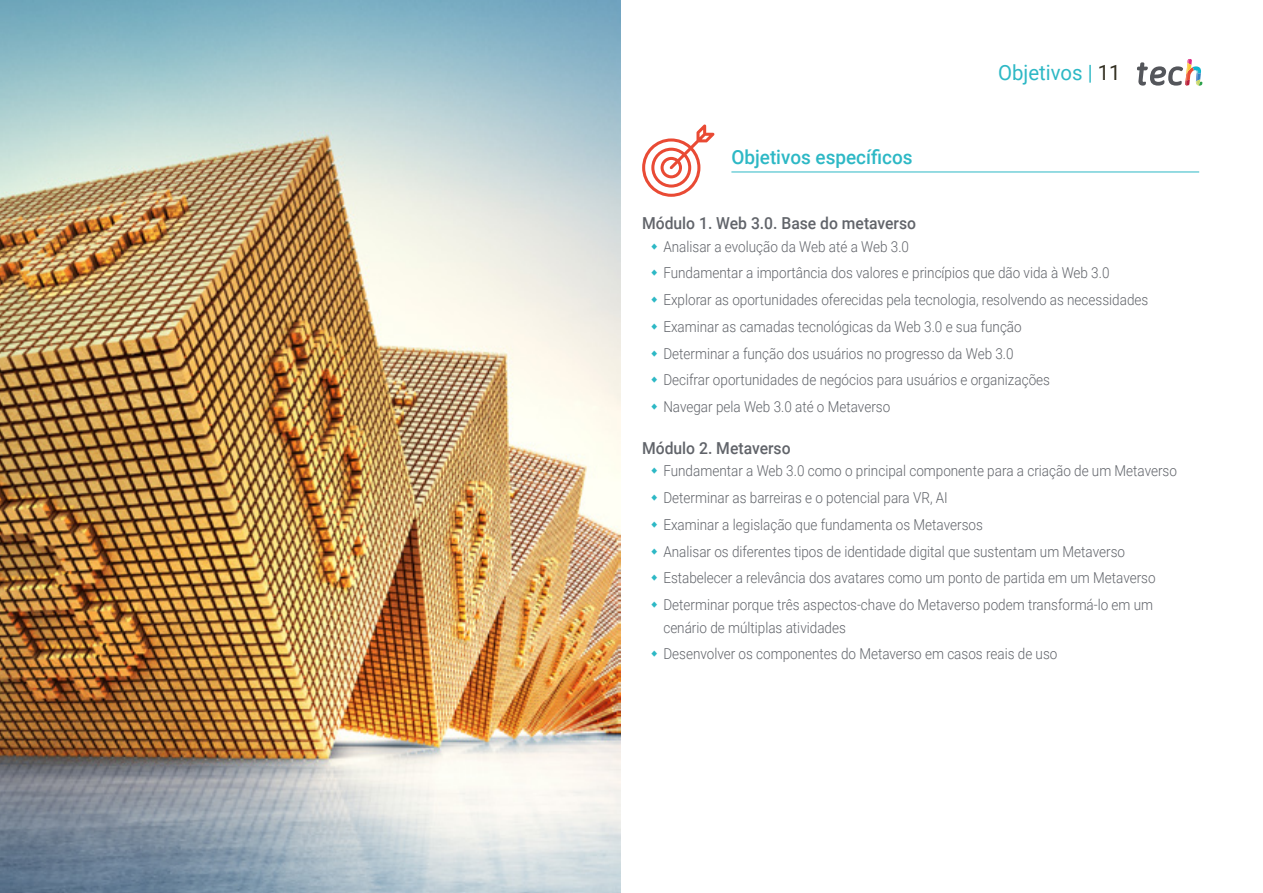
<style>
.page{position:relative;width:1263px;height:893px;background:#fff}
.page>*{position:absolute;margin:0;border:0;box-sizing:border-box;transform-origin:0 0}
.t1{font:21px "Roboto";color:#2db8c5}
.t2{font:500 19.5px "Roboto";color:#2db8c5}
.t3{font:500 16.5px "Roboto";color:#61646a;scale:.95 1}
.t4{font:300 15px/26.7px "Roboto";color:#61646a;scale:.9 1}
.s1{color:#312e20}
</style>
<div class="page">
<svg style="left:1137px;top:59px;width:65px;height:27px"></svg>
<hr style="left:731px;top:172px;width:468px;height:1px;background:#2db8c5">
<svg style="left:642px;top:124px;width:72px;height:73px"></svg>
<img style="left:0;top:0;width:621px;height:893px">
<h2 class="t2" style="left:731px;top:143px;width:183px">Objetivos específicos</h2>
<h1 class="t1" style="left:998px;top:57px;width:124px">Objetivos | <span class="s1">11</span></h1>
<p class="t3" style="left:642px;top:212px;width:290px">Módulo 1. Web 3.0. Base do metaverso</p>
<p class="t4" style="left:663px;top:232px;width:540px">Analisar a evolução da Web até a Web 3.0<br>Fundamentar a importância dos valores e princípios que dão vida à Web 3.0<br>Explorar as oportunidades oferecidas pela tecnologia, resolvendo as necessidades Examinar as camadas tecnológicas da Web 3.0 e sua função<br>Determinar a função dos usuários no progresso da Web 3.0<br>Decifrar oportunidades de negócios para usuários e organizações<br>Navegar pela Web 3.0 até o Metaverso</p>
<p class="t3" style="left:642px;top:436px;width:158px">Módulo 2. Metaverso</p>
<p class="t4" style="left:663px;top:457px;width:572px">Fundamentar a Web 3.0 como o principal componente para a criação de um Metaverso Determinar as barreiras e o potencial para VR, AI<br>Examinar a legislação que fundamenta os Metaversos<br>Analisar os diferentes tipos de identidade digital que sustentam um Metaverso Estabelecer a relevância dos avatares como um ponto de partida em um Metaverso Determinar porque três aspectos-chave do Metaverso podem transformá-lo em um</p>
<p class="t4" style="left:663px;top:613px;width:439px">cenário de múltiplas atividades<br>Desenvolver os componentes do Metaverso em casos reais de uso</p>
</div>
